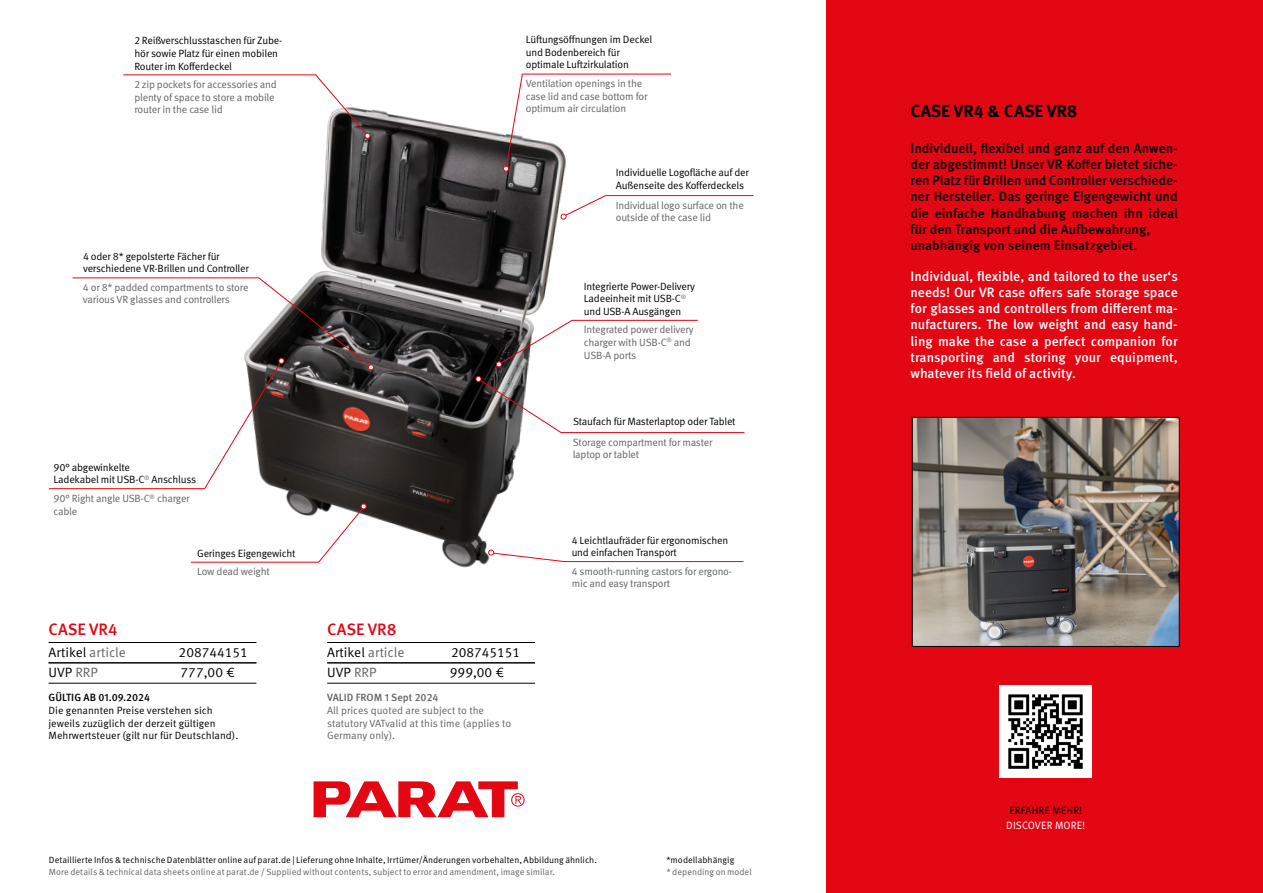
<style>
.page{position:relative;width:1263px;height:893px;background:#fff}
.page>*{position:absolute;margin:0;border:0;box-sizing:border-box;transform-origin:0 0}
.t1{font:700 17.4px "Meta Pro";color:#000}
.t2{font:500 16.5px "Meta OT";color:#e30613}
.t3{font:500 13.5px/16.2px "Meta Pro";color:#000}
.t4{font:500 13.5px/16.2px "Meta Pro";color:#fff;text-align:justify}
.t5{font:13.5px "Meta Pro";color:#000}
.t6{font:10.65px "Meta OT Norm";letter-spacing:.01em;color:#fff}
.t7{font:10.65px "Meta OT Norm";letter-spacing:.01em;color:#000}
.t8{font:10.5px/12.6px "Meta OT Norm";letter-spacing:-.02em;color:#000}
.t9{font:10.5px/12.6px "Meta OT Norm";letter-spacing:-.02em;color:#646363}
.t10{font:10.5px/12.6px "Meta OT Norm";color:#000}
.t11{font:10.5px/12.6px "Meta OT Norm";color:#646363}
.t12{font:500 10.5px "Meta OT";color:#000}
.t13{font:500 10.5px "Meta OT";color:#646363}
.t14{font:9px "Meta Pro";color:#000}
.t15{font:9px "Meta Pro";color:#646363}
.s1{color:#646363}
</style>
<div class="page">
<div style="left:827px;top:0;width:436px;height:893px;background:#e30613"></div>
<img style="left:914px;top:419px;width:263px;height:226px">
<div style="left:912px;top:417px;width:267px;height:230px;border:1px solid #000"></div>
<hr style="left:49px;top:642px;width:207px;height:1px;background:#000">
<hr style="left:49px;top:662px;width:207px;height:1px;background:#000">
<hr style="left:49px;top:663px;width:207px;height:1px;background:#000">
<hr style="left:49px;top:683px;width:207px;height:1px;background:#000">
<hr style="left:327px;top:642px;width:208px;height:1px;background:#000">
<hr style="left:327px;top:662px;width:208px;height:1px;background:#000">
<hr style="left:327px;top:663px;width:208px;height:1px;background:#000">
<hr style="left:327px;top:683px;width:208px;height:1px;background:#000">
<svg style="left:314px;top:781px;width:211px;height:36px"></svg>
<img style="left:1000px;top:686px;width:92px;height:92px">
<img style="left:158px;top:109px;width:511px;height:459px">
<hr style="left:561px;top:432px;width:183px;height:1px;background:#e30613">
<svg style="left:476px;top:376px;width:86px;height:58px"></svg>
<hr style="left:123px;top:74px;width:193px;height:1px;background:#e30613">
<svg style="left:315px;top:74px;width:55px;height:65px"></svg>
<hr style="left:73px;top:277px;width:186px;height:1px;background:#e30613">
<hr style="left:572px;top:320px;width:126px;height:1px;background:#e30613">
<svg style="left:496px;top:319px;width:77px;height:48px"></svg>
<hr style="left:522px;top:74px;width:149px;height:1px;background:#e30613">
<svg style="left:503px;top:73px;width:20px;height:99px"></svg>
<hr style="left:49px;top:488px;width:156px;height:1px;background:#e30613">
<svg style="left:204px;top:277px;width:171px;height:212px"></svg>
<hr style="left:191px;top:562px;width:128px;height:1px;background:#e30613">
<svg style="left:317px;top:503px;width:49px;height:60px"></svg>
<hr style="left:605px;top:195px;width:148px;height:1px;background:#e30613">
<svg style="left:561px;top:195px;width:46px;height:24px"></svg>
<hr style="left:564px;top:561px;width:179px;height:1px;background:#e30613">
<svg style="left:488px;top:550px;width:77px;height:12px"></svg>
<p class="t8" style="left:134px;top:35px;width:149px">2 Reißverschlusstaschen für Zube&shy;hör sowie Platz für einen mobilen<br>Router im Kofferdeckel</p>
<p class="t9" style="left:134px;top:78px;width:144px">2 zip pockets for accessories and plenty of space to store a mobile router in the case lid</p>
<p class="t8" style="left:526px;top:33px;width:128px">Lüftungsöffnungen im Deckel und Bodenbereich für optimale Luftzirkulation</p>
<p class="t9" style="left:526px;top:77px;width:123px">Ventilation openings in the case lid and case bottom for optimum air circulation</p>
<p class="t8" style="left:616px;top:166px;width:135px">Individuelle Logofläche auf der<br>Außenseite des Kofferdeckels</p>
<p class="t9" style="left:616px;top:199px;width:130px">Individual logo surface on the outside of the case lid</p>
<p class="t8" style="left:83px;top:250px;width:167px">4 oder 8* gepolsterte Fächer für verschiedene VR-Brillen und Controller</p>
<p class="t9" style="left:83px;top:281px;width:167px">4 or 8* padded compartments to store various VR glasses and controllers</p>
<p class="t8" style="left:584px;top:280px;width:112px">Integrierte Power-Delivery<br>Ladeeinheit mit USB-C<sup>® </sup>und USB-A Ausgängen</p>
<p class="t9" style="left:584px;top:324px;width:111px">Integrated power delivery charger with USB-C<sup>®</sup> and<br>USB-A ports</p>
<p class="t8" style="left:54px;top:461px;width:144px">90° abgewinkelte<br>Ladekabel mit USB-C<sup>®</sup> Anschluss</p>
<p class="t9" style="left:54px;top:492px;width:138px">90° Right angle USB-C<sup>®</sup> charger cable</p>
<p class="t8" style="left:197px;top:547px;width:100px">Geringes Eigengewicht</p>
<p class="t9" style="left:197px;top:566px;width:74px">Low dead weight</p>
<h2 class="t2" style="left:49px;top:619px;width:71px">CASE VR4</h2>
<h2 class="t2" style="left:327px;top:619px;width:71px">CASE VR8</h2>
<p class="t5" style="left:49px;top:643px;width:79px">Artikel <span class="s1">article</span></p>
<p class="t5" style="left:179px;top:643px;width:71px">208744151</p>
<p class="t5" style="left:49px;top:664px;width:51px">UVP <span class="s1">RRP</span></p>
<p class="t5" style="left:181px;top:664px;width:56px">777,00 €</p>
<p class="t12" style="left:49px;top:691px;width:103px">GÜLTIG AB 01.09.2024</p>
<p class="t10" style="left:49px;top:704px;width:191px">Die genannten Preise verstehen sich jeweils zuzüglich der derzeit gültigen<br>Mehrwertsteuer (gilt nur für Deutschland).</p>
<p class="t5" style="left:327px;top:643px;width:79px">Artikel <span class="s1">article</span></p>
<p class="t5" style="left:451px;top:643px;width:71px">208745151</p>
<p class="t5" style="left:327px;top:664px;width:51px">UVP <span class="s1">RRP</span></p>
<p class="t5" style="left:450px;top:664px;width:56px">999,00 €</p>
<p class="t13" style="left:327px;top:691px;width:113px">VALID FROM 1 Sept 2024</p>
<p class="t11" style="left:327px;top:704px;width:185px">All prices quoted are subject to the statutory VATvalid at this time (applies to<br>Germany only).</p>
<p class="t8" style="left:573px;top:416px;width:164px">Staufach für Masterlaptop oder Tablet</p>
<p class="t9" style="left:573px;top:436px;width:141px">Storage compartment for master laptop or tablet</p>
<p class="t8" style="left:572px;top:534px;width:158px">4 Leichtlaufräder für ergonomischen und einfachen Transport</p>
<p class="t9" style="left:572px;top:565px;width:162px">4 smooth-running castors for ergono&shy;mic and easy transport</p>
<p class="t14" style="left:49px;top:854px;width:549px">Detaillierte Infos &amp; technische Datenblätter online auf parat.de | Lieferung ohne Inhalte, Irrtümer/Änderungen vorbehalten, Abbildung ähnlich.</p>
<p class="t15" style="left:49px;top:866px;width:508px">More details &amp; technical data sheets online at parat.de / Supplied without contents, subject to error and amendment, image similar.</p>
<p class="t14" style="left:666px;top:854px;width:69px">*modellabhängig</p>
<p class="t15" style="left:666px;top:866px;width:87px">* depending on model</p>
<h1 class="t1" style="left:910px;top:97px;width:168px">CASE VR4 &amp; CASE VR8</h1>
<p class="t3" style="left:910px;top:140px;width:269px">Individuell, flexibel und ganz auf den Anwen&shy;der abgestimmt! Unser VR-Koffer bietet siche&shy;ren Platz für Brillen und Controller verschiede&shy;ner Hersteller. Das geringe Eigengewicht und die einfache Handhabung machen ihn ideal für den Transport und die Aufbewahrung, unabhängig von seinem Einsatzgebiet.</p>
<p class="t4" style="left:910px;top:269px;width:269px">Individual, flexible, and tailored to the user‘s needs! Our VR case offers safe storage space for glasses and controllers from different ma&shy;nufacturers. The low weight and easy hand&shy;ling make the case a perfect companion for transporting and storing your equipment, whatever its field of activity.</p>
<p class="t7" style="left:1009px;top:804px;width:74px">ERFAHRE MEHR!</p>
<p class="t6" style="left:1006px;top:819px;width:81px">DISCOVER MORE!</p>
</div>
